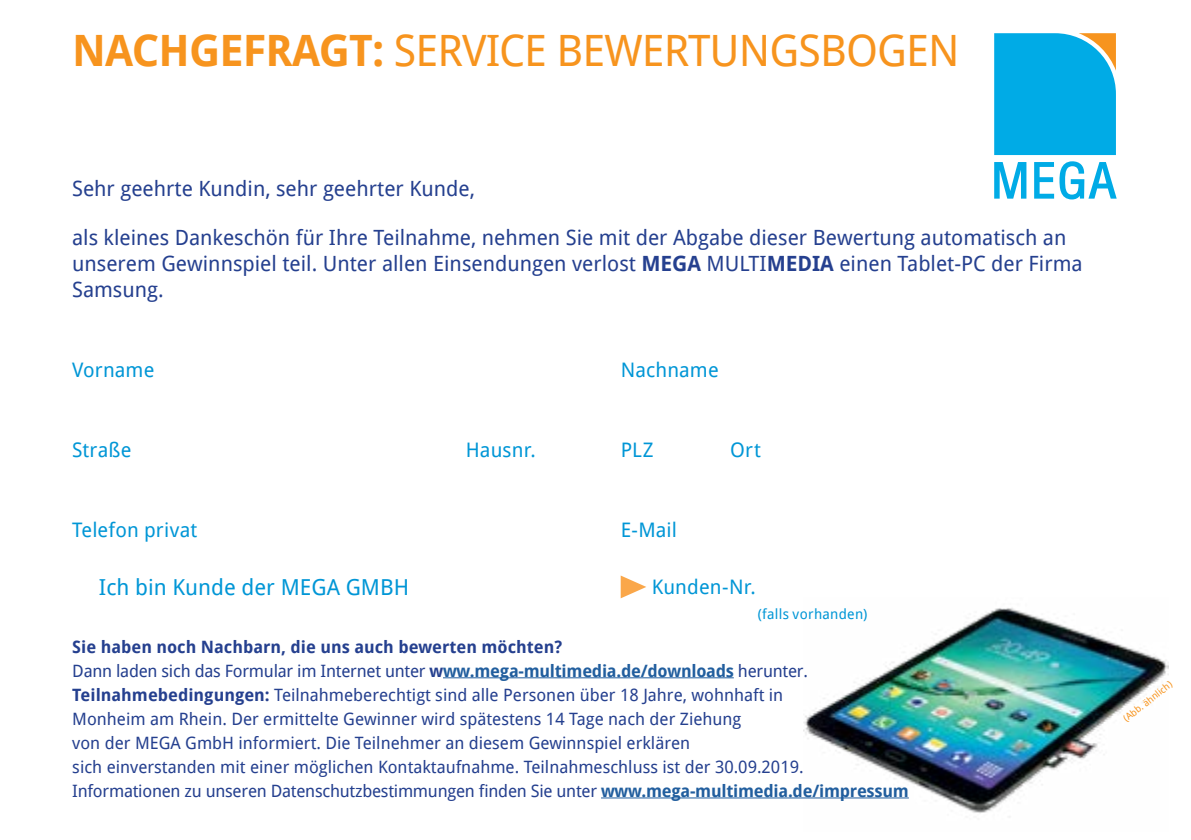
<style>
.page{position:relative;width:1191px;height:840px;background:#fff}
.page>*{position:absolute;margin:0;border:0;box-sizing:border-box;transform-origin:0 0}
.t1{font:43.2px "Droid Sans";letter-spacing:-.02em;color:#f7941e}
.t2{font:22px "Droid Sans";color:#0096d6}
.t3{font:21px/26px "Droid Sans";color:#25408f}
.t4{font:20px "Droid Sans";letter-spacing:.005em;color:#0096d6}
.t5{font:17px/24px "Droid Sans";color:#25408f}
.t6{font:14px "Droid Sans";letter-spacing:.02em;color:#0096d6}
.t7{font:9.6px "Droid Sans";color:#f7941e}
.s1{font-weight:700}
.s2{font-weight:700;color:#215e9e}
</style>
<div class="page">
<svg style="left:994px;top:33px;width:122px;height:122px"></svg>
<svg style="left:994px;top:162px;width:32px;height:36px"></svg>
<svg style="left:1034px;top:161px;width:82px;height:38px"></svg>
<svg style="left:620px;top:575px;width:26px;height:23px"></svg>
<img style="left:803px;top:608px;width:365px;height:209px">
<hr style="left:443px;top:677px;width:291px;height:1px;background:#215e9e">
<hr style="left:601px;top:797px;width:308px;height:1px;background:#215e9e">
<h1 class="t1" style="left:72px;top:21px;width:889px"><span class="s1">NACHGEFRAGT:</span> SERVICE BEWERTUNGSBOGEN</h1>
<p class="t3" style="left:72px;top:175px;width:404px">Sehr geehrte Kundin, sehr geehrter Kunde,</p>
<p class="t3" style="left:72px;top:223px;width:1012px">als kleines Dankeschön für Ihre Teilnahme, nehmen Sie mit der Abgabe dieser Bewertung automatisch an unserem Gewinnspiel teil. Unter allen Einsendungen verlost <span class="s1">MEGA</span> MULTI<span class="s1">MEDIA</span> einen Tablet-PC der Firma<br>Samsung.</p>
<p class="t4" style="left:72px;top:355px;width:84px">Vorname</p>
<p class="t4" style="left:620px;top:356px;width:99px">Nachname</p>
<p class="t4" style="left:72px;top:436px;width:61px">Straße</p>
<p class="t4" style="left:466px;top:436px;width:71px">Hausnr.</p>
<p class="t4" style="left:620px;top:436px;width:34px">PLZ</p>
<p class="t4" style="left:730px;top:436px;width:32px">Ort</p>
<p class="t4" style="left:72px;top:516px;width:127px">Telefon privat</p>
<p class="t4" style="left:620px;top:516px;width:58px">E-Mail</p>
<p class="t2" style="left:99px;top:572px;width:312px">Ich bin Kunde der MEGA GMBH</p>
<p class="t4" style="left:652px;top:573px;width:106px">Kunden-Nr.</p>
<p class="t6" style="left:757px;top:603px;width:111px">(falls vorhanden)</p>
<p class="t5" style="left:72px;top:633px;width:838px"><span class="s1">Sie haben noch Nachbarn, die uns auch bewerten möchten?<br></span>Dann laden sich das Formular im Internet unter <span class="s1">w</span><span class="s2">ww.mega-multimedia.de/downloads</span> herunter.<br><span class="s1">Teilnahmebedingungen:</span> Teilnahmeberechtigt sind alle Personen über 18 Jahre, wohnhaft in<br>Monheim am Rhein. Der ermittelte Gewinner wird spätestens 14 Tage nach der Ziehung<br>von der MEGA GmbH informiert. Die Teilnehmer an diesem Gewinnspiel erklären<br>sich einverstanden mit einer möglichen Kontaktaufnahme. Teilnahmeschluss ist der 30.09.2019.<br>Informationen zu unseren Datenschutzbestimmungen finden Sie unter <span class="s2">www.mega-multimedia.de/impressum</span></p>
<p class="t7" style="left:1120px;top:713px;width:60px;rotate:-38deg">(Abb. ähnlich)</p>
</div>
